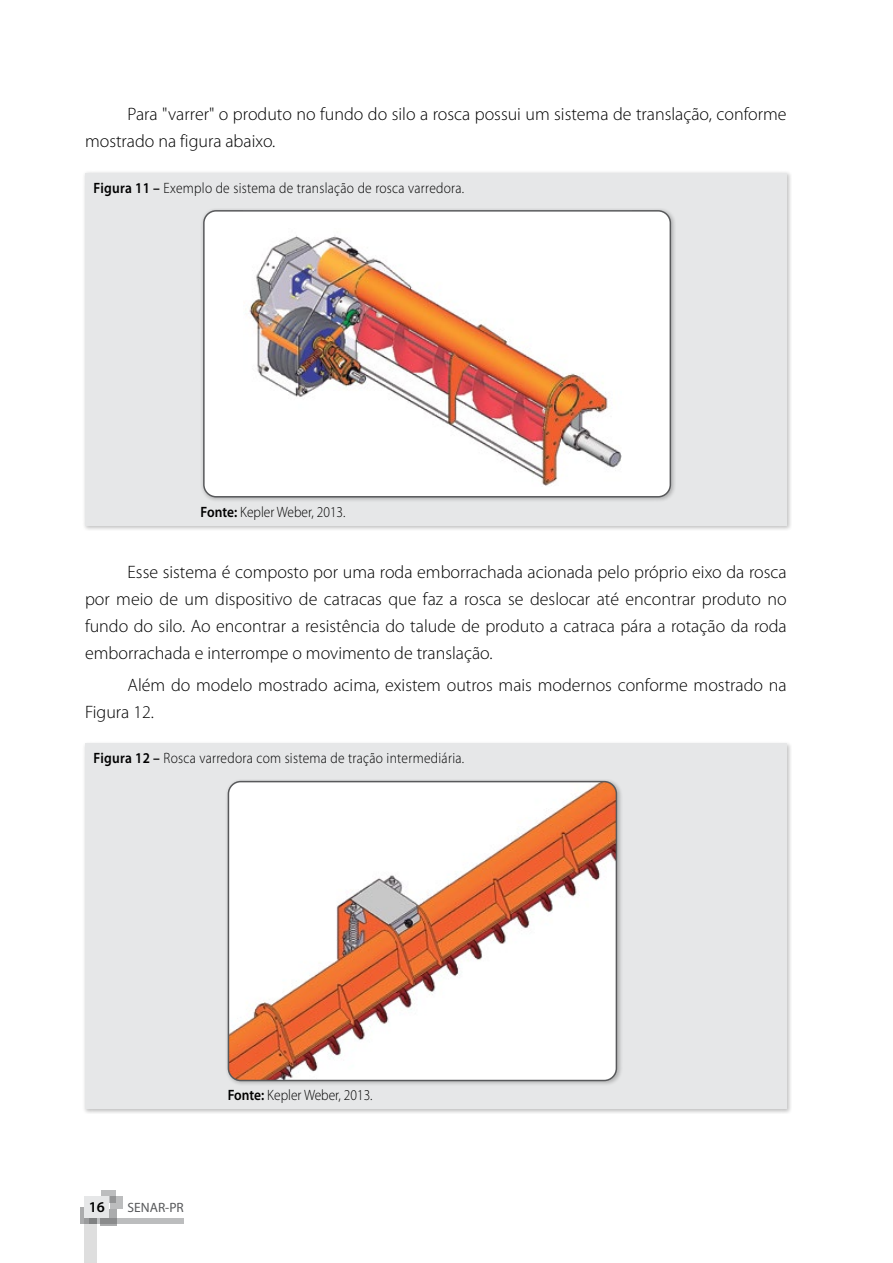
<style>
.page{position:relative;width:893px;height:1263px;background:#fff}
.page>*{position:absolute;margin:0;border:0;box-sizing:border-box;transform-origin:0 0}
.t1{font:300 18px/27px "Myriad Pro";color:#000}
.t2{font:300 15px "Myriad Pro";letter-spacing:.02em;color:#000;scale:.9 1}
.t3{font:300 15px "Myriad Pro";color:#000;scale:.9 1}
.t4{font:600 15px "Myriad Pro";color:#000}
.t5{font:13.5px "Myriad Pro";color:#58595b}
.s1{font-weight:600}
</style>
<div class="page">
<svg style="left:101px;top:1191px;width:15px;height:12px"></svg>
<svg style="left:110px;top:1196px;width:12px;height:12px"></svg>
<svg style="left:80px;top:1207px;width:5px;height:16px"></svg>
<svg style="left:100px;top:1210px;width:17px;height:16px"></svg>
<svg style="left:97px;top:1218px;width:87px;height:5px"></svg>
<svg style="left:85px;top:1218px;width:12px;height:45px"></svg>
<div style="left:85px;top:1197px;width:24px;height:21px;background:#e6e7e8"></div>
<div style="left:82px;top:171px;width:710px;height:360px;background:#000;opacity:.25"></div>
<div style="left:85px;top:173px;width:702px;height:353px;background:#e6e7e8"></div>
<div style="left:201px;top:208px;width:475px;height:295px;background:#000;opacity:.25"></div>
<div style="left:204px;top:211px;width:466px;height:286px;background:#fff;border-radius:12px"></div>
<img style="left:249px;top:235px;width:373px;height:251px">
<div style="left:203px;top:210px;width:468px;height:287px;border:2px solid #58595b;border-radius:12px"></div>
<div style="left:82px;top:742px;width:710px;height:372px;background:#000;opacity:.25"></div>
<div style="left:85px;top:744px;width:702px;height:365px;background:#e6e7e8"></div>
<div style="left:225px;top:779px;width:397px;height:307px;background:#000;opacity:.25"></div>
<img style="left:228px;top:782px;width:388px;height:298px">
<div style="left:228px;top:781px;width:389px;height:300px;border:2px solid #58595b;border-radius:12px"></div>
<p class="t1" style="left:85px;top:100px;width:703px;text-indent:43px">Para "varrer" o produto no fundo do silo a rosca possui um sistema de translação, conforme mostrado na figura abaixo.</p>
<p class="t2" style="left:94px;top:179px;width:413px"><span class="s1">Figura 11 –</span> Exemplo de sistema de translação de rosca varredora.</p>
<p class="t3" style="left:201px;top:503px;width:163px"><span class="s1">Fonte:</span> Kepler Weber, 2013.</p>
<p class="t1" style="left:85px;top:559px;width:703px;text-align:justify;text-indent:43px">Esse sistema é composto por uma roda emborrachada acionada pelo próprio eixo da rosca por meio de um dispositivo de catracas que faz a rosca se deslocar até encontrar produto no fundo do silo. Ao encontrar a resistência do talude de produto a catraca pára a rotação da roda emborrachada e interrompe o movimento de translação.</p>
<p class="t1" style="left:85px;top:671px;width:703px;text-indent:43px">Além do modelo mostrado acima, existem outros mais modernos conforme mostrado na<br>Figura 12.</p>
<p class="t2" style="left:94px;top:749px;width:413px"><span class="s1">Figura 12 –</span> Rosca varredora com sistema de tração intermediária.</p>
<p class="t4" style="left:89px;top:1198px;width:18px">16</p>
<p class="t5" style="left:128px;top:1199px;width:58px">SENAR-PR</p>
<p class="t3" style="left:228px;top:1086px;width:163px"><span class="s1">Fonte:</span> Kepler Weber, 2013.</p>
</div>
